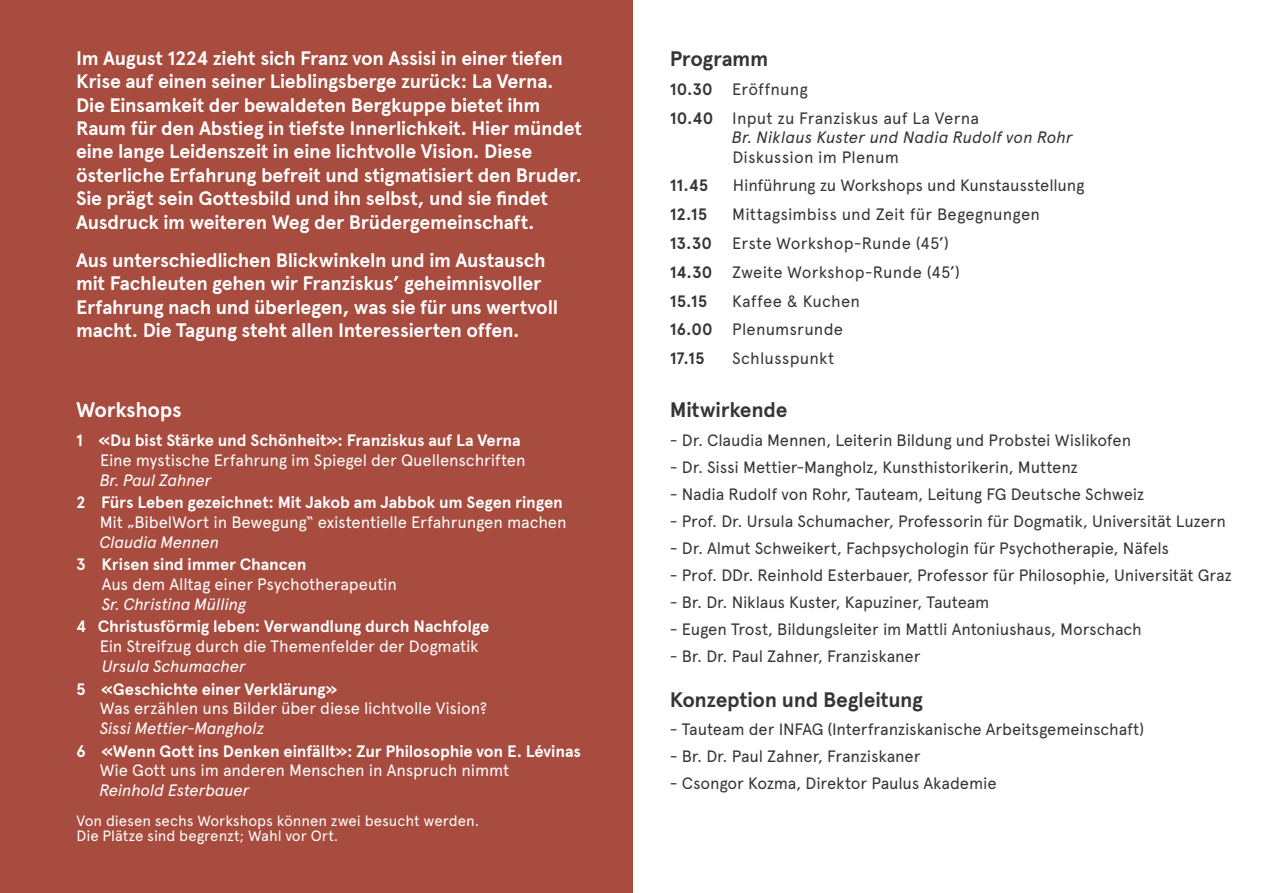
<style>
.page{position:relative;width:1263px;height:893px;background:#fff}
.page>*{position:absolute;margin:0;border:0;box-sizing:border-box;transform-origin:0 0}
.t1{font:700 21px "Apercu Pro";letter-spacing:-.015em;color:#343535}
.t2{font:700 21px "Apercu Pro";letter-spacing:-.015em;color:#fff}
.t3{font:700 19.5px/23.4px "Apercu Pro";letter-spacing:-.015em;color:#fff}
.t4{font:16.5px/28.8px "Apercu Pro";letter-spacing:-.01em;color:#343535}
.t5{font:16.5px "Apercu Pro";letter-spacing:-.01em;color:#fff}
.t6{font:700 16.5px "Apercu Pro";letter-spacing:-.01em;color:#fff}
.t7{font:16.5px/28.8px "Apercu Pro";letter-spacing:.01em;color:#343535}
.t8{font:italic 16.5px "Apercu Pro";letter-spacing:-.02em;color:#fff}
.t9{font:italic 16.5px "Apercu Pro";color:#343535}
.t10{font:700 16.5px "Apercu Pro";letter-spacing:-.005em;color:#343535}
.t11{font:15px/15px "Apercu Pro";letter-spacing:-.005em;color:#fff}
.s1{font-weight:700}
.s2{color:#1a1a1a}
</style>
<div class="page">
<div style="left:0;top:0;width:632px;height:893px;background:#a84c3f"></div>
<p class="t3" style="left:76px;top:46px;width:507px">Im August 1224 zieht sich Franz von Assisi in einer tiefen Krise auf einen seiner Lieblingsberge zurück: La Verna.<br>Die Einsamkeit der bewaldeten Bergkuppe bietet ihm Raum für den Abstieg in tiefste Innerlichkeit. Hier mündet eine lange Leidenszeit in eine lichtvolle Vision. Diese österliche Erfahrung befreit und stigmatisiert den Bruder.<br>Sie prägt sein Gottesbild und ihn selbst, und sie findet Ausdruck im weiteren Weg der Brüdergemeinschaft.</p>
<p class="t3" style="left:76px;top:248px;width:483px">Aus unterschiedlichen Blickwinkeln und im Austausch mit Fachleuten gehen wir Franziskus’ geheimnisvoller Erfahrung nach und überlegen, was sie für uns wertvoll macht. Die Tagung steht allen Interessierten offen.</p>
<p class="t2" style="left:76px;top:394px;width:107px">Workshops</p>
<p class="t6" style="left:76px;top:428px;width:446px">1 «Du bist Stärke und Schönheit»: Franziskus auf La Verna</p>
<p class="t5" style="left:100px;top:448px;width:427px">Eine mystische Erfahrung im Spiegel der Quellenschriften</p>
<p class="t8" style="left:100px;top:468px;width:114px">Br. Paul Zahner</p>
<p class="t6" style="left:76px;top:490px;width:488px">2 Fürs Leben gezeichnet: Mit Jakob am Jabbok um Segen ringen</p>
<p class="t5" style="left:100px;top:510px;width:468px">Mit „BibelWort in Bewegung“ existentielle Erfahrungen machen</p>
<p class="t8" style="left:100px;top:530px;width:121px">Claudia Mennen</p>
<p class="t6" style="left:76px;top:552px;width:232px">3 Krisen sind immer Chancen</p>
<p class="t5" style="left:102px;top:572px;width:297px">Aus dem Alltag einer Psychotherapeutin</p>
<p class="t8" style="left:102px;top:592px;width:146px">Sr. Christina Mülling</p>
<p class="t6" style="left:76px;top:614px;width:415px">4 Christusförmig leben: Verwandlung durch Nachfolge</p>
<p class="t5" style="left:100px;top:634px;width:381px">Ein Streifzug durch die Themenfelder der Dogmatik</p>
<p class="t8" style="left:102px;top:654px;width:146px">Ursula Schumacher</p>
<p class="t6" style="left:76px;top:676px;width:263px">5 «Geschichte einer Verklärung»</p>
<p class="t5" style="left:100px;top:696px;width:389px">Was erzählen uns Bilder über diese lichtvolle Vision?</p>
<p class="t8" style="left:100px;top:716px;width:166px">Sissi Mettier-Mangholz</p>
<p class="t6" style="left:76px;top:738px;width:506px">6 «Wenn Gott ins Denken einfällt»: Zur Philosophie von E. Lévinas</p>
<p class="t5" style="left:100px;top:758px;width:411px">Wie Gott uns im anderen Menschen in Anspruch nimmt</p>
<p class="t8" style="left:99px;top:778px;width:152px">Reinhold Esterbauer</p>
<p class="t11" style="left:77px;top:812px;width:404px">Von diesen sechs Workshops können zwei besucht werden.<br>Die Plätze sind begrenzt; Wahl vor Ort.</p>
<p class="t1" style="left:670px;top:43px;width:100px">Programm</p>
<p class="t4" style="left:670px;top:73px;width:311px"><span class="s1">10.30</span> Eröffnung<br><span class="s1">10.40</span> Input zu Franziskus auf La Verna</p>
<p class="t9" style="left:732px;top:125px;width:343px">Br. Niklaus Kuster und Nadia Rudolf von Rohr</p>
<p class="t4" style="left:732px;top:141px;width:168px">Diskussion im Plenum</p>
<p class="t10" style="left:670px;top:173px;width:40px">11.45</p>
<p class="t4" style="left:733px;top:170px;width:353px">Hinführung zu Workshops und Kunstausstellung</p>
<p class="t10" style="left:670px;top:202px;width:39px">12.15</p>
<p class="t7" style="left:670px;top:199px;width:372px;text-indent:63px">Mittagsimbiss und Zeit für Begegnungen<br><span class="s1">13.30</span> Erste Workshop-Runde (45<span class="s2">’</span>)<br><span class="s1">14.30</span> Zweite Workshop-Runde (45<span class="s2">’</span>)<br><span class="s1">15.15</span></p>
<p class="t7" style="left:670px;top:285px;width:192px;text-indent:63px">Kaffee &amp; Kuchen<br><span class="s1">16.00</span> Plenumsrunde<br><span class="s1">17.15</span></p>
<p class="t7" style="left:732px;top:343px;width:104px">Schlusspunkt</p>
<p class="t1" style="left:670px;top:394px;width:119px">Mitwirkende</p>
<p class="t4" style="left:670px;top:425px;width:463px">- Dr. Claudia Mennen, Leiterin Bildung und Probstei Wislikofen</p>
<p class="t4" style="left:670px;top:452px;width:410px">- Dr. Sissi Mettier-Mangholz, Kunsthistorikerin, Muttenz</p>
<p class="t4" style="left:670px;top:479px;width:476px">- Nadia Rudolf von Rohr, Tauteam, Leitung FG Deutsche Schweiz</p>
<p class="t4" style="left:670px;top:506px;width:558px">- Prof. Dr. Ursula Schumacher, Professorin für Dogmatik, Universität Luzern</p>
<p class="t4" style="left:670px;top:533px;width:501px">- Dr. Almut Schweikert, Fachpsychologin für Psychotherapie, Näfels</p>
<p class="t4" style="left:670px;top:560px;width:564px">- Prof. DDr. Reinhold Esterbauer, Professor für Philosophie, Universität Graz</p>
<p class="t4" style="left:670px;top:587px;width:321px">- Br. Dr. Niklaus Kuster, Kapuziner, Tauteam</p>
<p class="t4" style="left:670px;top:614px;width:474px">- Eugen Trost, Bildungsleiter im Mattli Antoniushaus, Morschach</p>
<p class="t4" style="left:670px;top:641px;width:252px">- Br. Dr. Paul Zahner, Franziskaner</p>
<p class="t1" style="left:670px;top:684px;width:255px">Konzeption und Begleitung</p>
<p class="t4" style="left:670px;top:714px;width:476px">- Tauteam der INFAG (Interfranziskanische Arbeitsgemeinschaft)</p>
<p class="t4" style="left:670px;top:741px;width:252px">- Br. Dr. Paul Zahner, Franziskaner</p>
<p class="t4" style="left:670px;top:768px;width:328px">- Csongor Kozma, Direktor Paulus Akademie</p>
</div>
